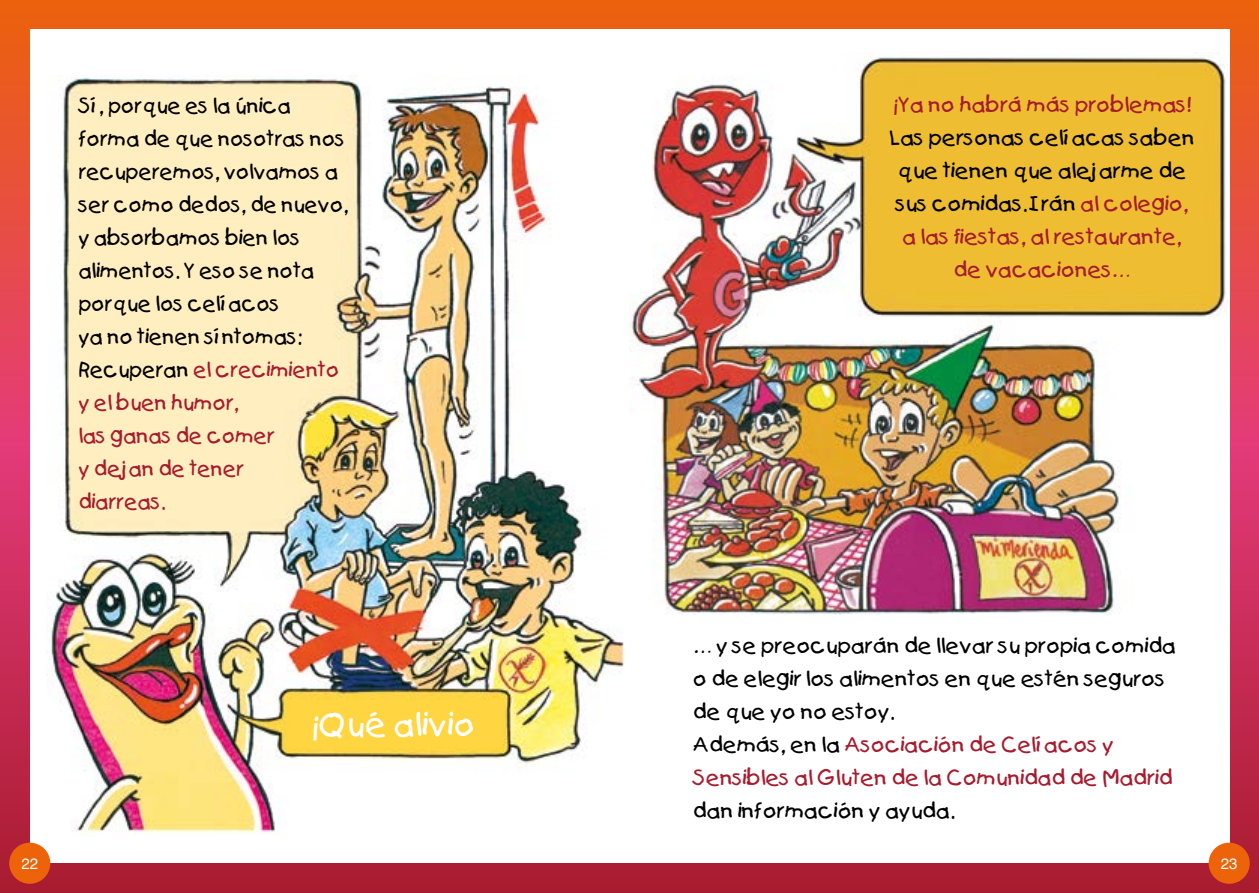
<style>
.page{position:relative;width:1259px;height:893px;background:#fff}
.page>*{position:absolute;margin:0;border:0;box-sizing:border-box;transform-origin:0 0}
.t1{font:31.5px "Kids";letter-spacing:.01em;color:#fff}
.t2{font:20.25px/33px "Kids";color:#000;text-align:center}
.t3{font:20.25px/33px "Kids";color:#000;scale:.96 1}
.t4{font:20.25px "Kids";color:#a71b2d}
.t5{font:15px "Helvetica";color:#fff}
.s1{color:#a71b2d}
</style>
<div class="page">
<div style="left:0;top:0;width:1259px;height:446px;background:linear-gradient(to bottom,#eb610c,#e43b79)"></div>
<div style="left:0;top:446px;width:1259px;height:447px;background:linear-gradient(to bottom,#e33a7a,#a91c2e)"></div>
<div style="left:30px;top:30px;width:1199px;height:833px;background:#fff"></div>
<img style="left:49px;top:75px;width:575px;height:758px">
<img style="left:629px;top:52px;width:597px;height:562px">
<div style="left:9px;top:843px;width:41px;height:41px;background:#ec6309;border-radius:50%"></div>
<div style="left:1208px;top:843px;width:41px;height:41px;background:#ec6309;border-radius:50%"></div>
<p class="t3" style="left:79px;top:90px;width:283px">Sí, porque es la única forma de que nosotras nos recuperemos, volvamos a ser como dedos, de nuevo, y absorbamos bien los alimentos. Y eso se nota porque los celíacos<br>ya no tienen síntomas:<br>Recuperan <span class="s1">el crecimiento y el buen humor,<br>las ganas de comer<br>y dejan de tener<br>diarreas.</span></p>
<h1 class="t1" style="left:311px;top:705px;width:165px">¡Qué alivio</h1>
<p class="t4" style="left:893px;top:92px;width:299px">¡Ya no habrá más problemas!</p>
<p class="t2" style="left:889px;top:121px;width:307px">Las personas celíacas saben que tienen que alejarme de sus comidas. Irán <span class="s1">al colegio, a las fiestas, al restaurante, de vacaciones…</span></p>
<p class="t2" style="left:693px;top:629px;width:484px;text-align:left">… y se preocuparán de llevar su propia comida o de elegir los alimentos en que estén seguros de que yo no estoy.<br>Además, en la <span class="s1">Asociación de Celíacos y Sensibles al Gluten de la Comunidad de Madrid</span></p>
<p class="t2" style="left:693px;top:794px;width:262px">dan información y ayuda.</p>
<p class="t5" style="left:21px;top:852px;width:18px">22</p>
<p class="t5" style="left:1220px;top:852px;width:18px">23</p>
</div>
